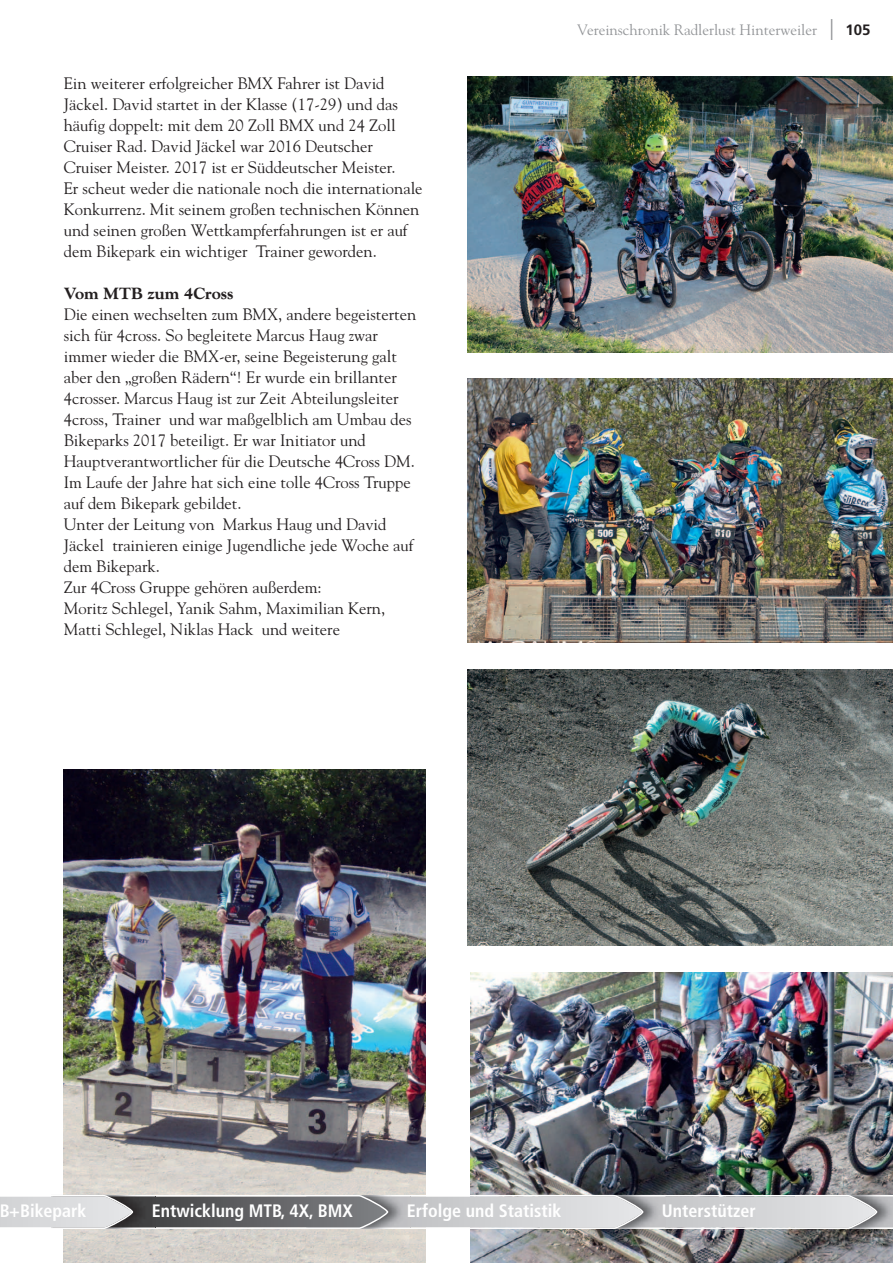
<style>
.page{position:relative;width:893px;height:1263px;background:#fff}
.page>*{position:absolute;margin:0;border:0;box-sizing:border-box;transform-origin:0 0}
.t1{font:700 condensed 18px "Frutiger";color:#fff}
.t2{font:16.5px/21px "Goudy";color:#231f20}
.t3{font:800 16.5px "Goudy";color:#231f20}
.t4{font:15px "Goudy";color:#939598}
.s1{font-family:"Frutiger";font-weight:300;font-stretch:condensed;font-size:30px}
.s2{font-family:"Frutiger";font-weight:700;color:#231f20}
</style>
<div class="page">
<img style="left:468px;top:77px;width:425px;height:276px">
<img style="left:468px;top:379px;width:425px;height:263px">
<img style="left:468px;top:669px;width:425px;height:276px">
<img style="left:63px;top:769px;width:362px;height:494px">
<img style="left:471px;top:972px;width:422px;height:291px">
<svg style="left:0;top:1195px;width:893px;height:34px;background:#b4b4b6"></svg>
<p class="t2" style="left:64px;top:74px;width:360px">Ein weiterer erfolgreicher BMX Fahrer ist David Jäckel. David startet in der Klasse (17-29) und das häufig doppelt: mit dem 20 Zoll BMX und 24 Zoll Cruiser Rad. David Jäckel war 2016 Deutscher Cruiser Meister. 2017 ist er Süddeutscher Meister.<br>Er scheut weder die nationale noch die internationale Konkurrenz. Mit seinem großen technischen Können und seinen großen Wettkampferfahrungen ist er auf dem Bikepark ein wichtiger Trainer geworden.</p>
<p class="t3" style="left:64px;top:287px;width:171px">Vom MTB zum 4Cross</p>
<p class="t2" style="left:64px;top:305px;width:354px">Die einen wechselten zum BMX, andere begeisterten sich für 4cross. So begleitete Marcus Haug zwar immer wieder die BMX-er, seine Begeisterung galt aber den „großen Rädern“! Er wurde ein brillanter 4crosser. Marcus Haug ist zur Zeit Abteilungsleiter 4cross, Trainer und war maßgelblich am Umbau des Bikeparks 2017 beteiligt. Er war Initiator und Hauptverantwortlicher für die Deutsche 4Cross DM.<br>Im Laufe der Jahre hat sich eine tolle 4Cross Truppe auf dem Bikepark gebildet.<br>Unter der Leitung von Markus Haug und David Jäckel trainieren einige Jugendliche jede Woche auf dem Bikepark.<br>Zur 4Cross Gruppe gehören außerdem:<br>Moritz Schlegel, Yanik Sahm, Maximilian Kern, Matti Schlegel, Niklas Hack und weitere</p>
<p class="t4" style="left:577px;top:24px;width:295px">Vereinschronik Radlerlust Hinterweiler <span class="s1">I</span> <span class="s2">105</span></p>
<p class="t1" style="left:-1px;top:1203px;width:89px">B+Bikepark</p>
<p class="t1" style="left:152px;top:1203px;width:203px">Entwicklung MTB, 4X, BMX</p>
<p class="t1" style="left:407px;top:1203px;width:156px">Erfolge und Statistik</p>
<p class="t1" style="left:662px;top:1203px;width:95px">Unterstützer</p>
</div>
